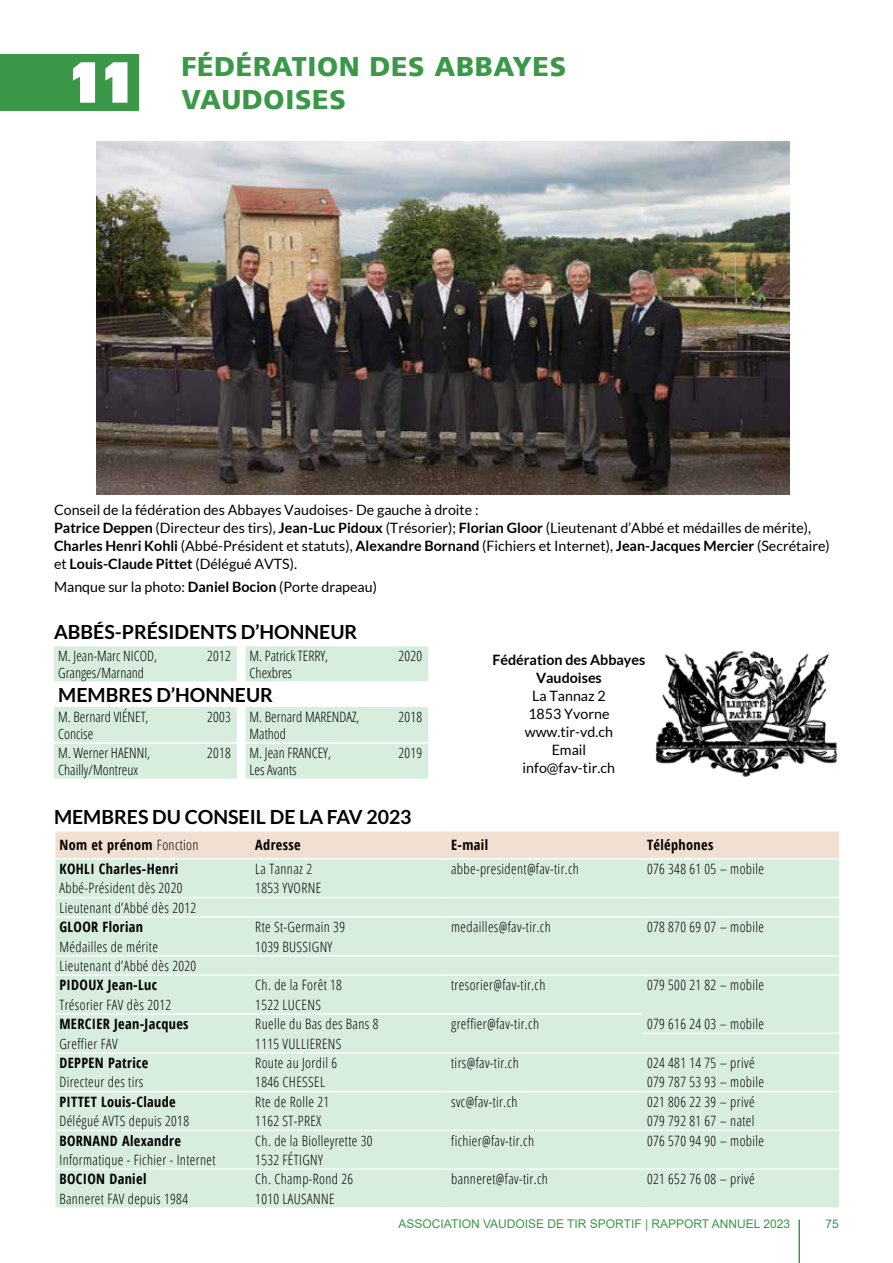
<style>
.page{position:relative;width:893px;height:1263px;background:#fff}
.page>*{position:absolute;margin:0;border:0;box-sizing:border-box;transform-origin:0 0}
.t1{font:900 27px/32.4px "Frutiger";letter-spacing:.025em;color:#3a9848}
.t2{font:700 19.5px "Lato";color:#000}
.t3{font:300 condensed 14.25px "Open Sans";letter-spacing:.025em;color:#000}
.t4{font:14.25px/18px "Lato";color:#000}
.t5{font:700 condensed 14.25px "Open Sans";letter-spacing:.025em;color:#000}
.t6{font:300 condensed 14.25px/17.1px "Open Sans";color:#000}
.t7{font:700 14.25px/18px "Lato";color:#000;text-align:center}
.t8{font:12px "Arial";color:#3a9848}
.s1{font-weight:700}
.s2{font-weight:300}
</style>
<div class="page">
<hr style="left:798px;top:1219px;width:2px;height:44px;background:#3a9848">
<div style="left:0;top:54px;width:139px;height:56px;background:#3a9848"></div>
<svg style="left:54px;top:646px;width:374px;height:133px;fill:#d7eddd"></svg>
<hr style="left:245px;top:706px;width:149px;height:1px;background:#fff">
<hr style="left:394px;top:706px;width:34px;height:1px;background:#fff">
<hr style="left:54px;top:742px;width:149px;height:2px;background:#fff">
<hr style="left:203px;top:742px;width:34px;height:2px;background:#fff">
<hr style="left:54px;top:706px;width:149px;height:1px;background:#fff">
<hr style="left:203px;top:706px;width:34px;height:1px;background:#fff">
<hr style="left:245px;top:742px;width:149px;height:2px;background:#fff">
<hr style="left:394px;top:742px;width:34px;height:2px;background:#fff">
<hr style="left:54px;top:681px;width:149px;height:2px;background:#fff">
<hr style="left:203px;top:681px;width:34px;height:2px;background:#fff">
<hr style="left:245px;top:681px;width:149px;height:2px;background:#fff">
<hr style="left:394px;top:681px;width:34px;height:2px;background:#fff">
<svg style="left:237px;top:646px;width:8px;height:133px"></svg>
<svg style="left:55px;top:831px;width:784px;height:376px;background:#daecdd"></svg>
<img style="left:97px;top:142px;width:693px;height:353px">
<img style="left:655px;top:650px;width:182px;height:127px">
<h1 class="t1" style="left:68px;top:50px;width:499px;text-indent:113px">FÉDÉRATION DES ABBAYES<br><sup>11</sup> VAUDOISES</h1>
<p class="t4" style="left:54px;top:500px;width:777px">Conseil de la fédération des Abbayes Vaudoises- De gauche à droite :<br><span class="s1">Patrice Deppen</span> (Directeur des tirs), <span class="s1">Jean-Luc Pidoux</span> (Trésorier); <span class="s1">Florian Gloor</span> (Lieutenant d’Abbé et médailles de mérite), <span class="s1">Charles Henri Kohli</span> (Abbé-Président et statuts), <span class="s1">Alexandre Bornand</span> (Fichiers et Internet), <span class="s1">Jean-Jacques Mercier</span> (Secrétaire) et <span class="s1">Louis-Claude Pittet</span> (Délégué AVTS).</p>
<p class="t4" style="left:54px;top:578px;width:325px">Manque sur la photo: <span class="s1">Daniel Bocion</span> (Porte drapeau)</p>
<h2 class="t2" style="left:54px;top:621px;width:305px">ABBÉS-PRÉSIDENTS D’HONNEUR</h2>
<p class="t6" style="left:58px;top:647px;width:100px">M. Jean-Marc NICOD,<br>Granges/Marnand</p>
<p class="t3" style="left:207px;top:646px;width:25px">2012</p>
<p class="t6" style="left:250px;top:647px;width:80px">M. Patrick TERRY,<br>Chexbres</p>
<p class="t3" style="left:398px;top:646px;width:25px">2020</p>
<h2 class="t2" style="left:58px;top:684px;width:216px">MEMBRES D’HONNEUR</h2>
<p class="t6" style="left:58px;top:707px;width:92px">M. Bernard VIÉNET,<br>Concise</p>
<p class="t3" style="left:207px;top:707px;width:25px">2003</p>
<p class="t6" style="left:250px;top:707px;width:111px">M. Bernard MARENDAZ,<br>Mathod</p>
<p class="t3" style="left:398px;top:707px;width:25px">2018</p>
<p class="t6" style="left:58px;top:744px;width:93px">M. Werner HAENNI,<br>Chailly/Montreux</p>
<p class="t3" style="left:207px;top:743px;width:25px">2018</p>
<p class="t6" style="left:250px;top:744px;width:83px">M. Jean FRANCEY,<br>Les Avants</p>
<p class="t3" style="left:398px;top:743px;width:25px">2019</p>
<h2 class="t2" style="left:54px;top:806px;width:359px">MEMBRES DU CONSEIL DE LA FAV 2023</h2>
<p class="t5" style="left:59px;top:835px;width:141px">Nom et prénom <span class="s2">Fonction</span></p>
<p class="t5" style="left:255px;top:835px;width:47px">Adresse</p>
<p class="t5" style="left:451px;top:835px;width:38px">E-mail</p>
<p class="t5" style="left:647px;top:835px;width:68px">Téléphones</p>
<p class="t5" style="left:59px;top:859px;width:120px">KOHLI Charles-Henri</p>
<p class="t3" style="left:255px;top:859px;width:58px">La Tannaz 2</p>
<p class="t3" style="left:451px;top:859px;width:129px">abbe-president@fav-tir.ch</p>
<p class="t3" style="left:647px;top:859px;width:119px">076 348 61 05 – mobile</p>
<p class="t3" style="left:59px;top:878px;width:125px">Abbé-Président dès 2020</p>
<p class="t3" style="left:255px;top:878px;width:67px">1853 YVORNE</p>
<p class="t3" style="left:59px;top:898px;width:138px">Lieutenant d’Abbé dès 2012</p>
<p class="t5" style="left:59px;top:917px;width:85px">GLOOR Florian</p>
<p class="t3" style="left:255px;top:917px;width:91px">Rte St-Germain 39</p>
<p class="t3" style="left:451px;top:917px;width:101px">medailles@fav-tir.ch</p>
<p class="t3" style="left:647px;top:917px;width:119px">078 870 69 07 – mobile</p>
<p class="t3" style="left:59px;top:937px;width:100px">Médailles de mérite</p>
<p class="t3" style="left:255px;top:937px;width:79px">1039 BUSSIGNY</p>
<p class="t3" style="left:59px;top:956px;width:138px">Lieutenant d’Abbé dès 2020</p>
<p class="t5" style="left:59px;top:975px;width:99px">PIDOUX Jean-Luc</p>
<p class="t3" style="left:255px;top:975px;width:88px">Ch. de la Forêt 18</p>
<p class="t3" style="left:451px;top:975px;width:96px">tresorier@fav-tir.ch</p>
<p class="t3" style="left:647px;top:975px;width:119px">079 500 21 82 – mobile</p>
<p class="t3" style="left:59px;top:995px;width:113px">Trésorier FAV dès 2012</p>
<p class="t3" style="left:255px;top:995px;width:67px">1522 LUCENS</p>
<p class="t5" style="left:59px;top:1014px;width:131px">MERCIER Jean-Jacques</p>
<p class="t3" style="left:255px;top:1014px;width:125px">Ruelle du Bas des Bans 8</p>
<p class="t3" style="left:451px;top:1014px;width:89px">greffier@fav-tir.ch</p>
<p class="t3" style="left:647px;top:1014px;width:119px">079 616 24 03 – mobile</p>
<p class="t3" style="left:59px;top:1034px;width:60px">Greffier FAV</p>
<p class="t3" style="left:255px;top:1034px;width:88px">1115 VULLIERENS</p>
<p class="t5" style="left:59px;top:1053px;width:91px">DEPPEN Patrice</p>
<p class="t3" style="left:255px;top:1053px;width:83px">Route au Jordil 6</p>
<p class="t3" style="left:451px;top:1053px;width:69px">tirs@fav-tir.ch</p>
<p class="t3" style="left:647px;top:1053px;width:109px">024 481 14 75 – privé</p>
<p class="t3" style="left:59px;top:1072px;width:86px">Directeur des tirs</p>
<p class="t3" style="left:255px;top:1072px;width:71px">1846 CHESSEL</p>
<p class="t3" style="left:647px;top:1072px;width:119px">079 787 53 93 – mobile</p>
<p class="t5" style="left:59px;top:1092px;width:118px">PITTET Louis-Claude</p>
<p class="t3" style="left:255px;top:1092px;width:75px">Rte de Rolle 21</p>
<p class="t3" style="left:451px;top:1092px;width:68px">svc@fav-tir.ch</p>
<p class="t3" style="left:647px;top:1092px;width:109px">021 806 22 39 – privé</p>
<p class="t3" style="left:59px;top:1111px;width:131px">Délégué AVTS depuis 2018</p>
<p class="t3" style="left:255px;top:1111px;width:67px">1162 ST-PREX</p>
<p class="t3" style="left:647px;top:1111px;width:109px">079 792 81 67 – natel</p>
<p class="t5" style="left:59px;top:1130px;width:123px">BORNAND Alexandre</p>
<p class="t3" style="left:255px;top:1131px;width:119px">Ch. de la Biolleyrette 30</p>
<p class="t3" style="left:451px;top:1131px;width:84px">fichier@fav-tir.ch</p>
<p class="t3" style="left:647px;top:1131px;width:119px">076 570 94 90 – mobile</p>
<p class="t3" style="left:59px;top:1150px;width:158px">Informatique - Fichier - Internet</p>
<p class="t3" style="left:255px;top:1150px;width:69px">1532 FÉTIGNY</p>
<p class="t5" style="left:59px;top:1169px;width:89px">BOCION Daniel</p>
<p class="t3" style="left:255px;top:1169px;width:100px">Ch. Champ-Rond 26</p>
<p class="t3" style="left:451px;top:1169px;width:98px">banneret@fav-tir.ch</p>
<p class="t3" style="left:647px;top:1169px;width:109px">021 652 76 08 – privé</p>
<p class="t3" style="left:59px;top:1189px;width:130px">Banneret FAV depuis 1984</p>
<p class="t3" style="left:255px;top:1189px;width:81px">1010 LAUSANNE</p>
<p class="t7" style="left:492px;top:650px;width:154px">Fédération des Abbayes<br>Vaudoises</p>
<p class="t4" style="left:523px;top:687px;width:94px;text-align:center">La Tannaz 2<br>1853 Yvorne www.tir-vd.ch<br>Email info@fav-tir.ch</p>
<p class="t8" style="left:399px;top:1216px;width:393px">ASSOCIATION VAUDOISE DE TIR SPORTIF | RAPPORT ANNUEL 2023</p>
<p class="t8" style="left:826px;top:1216px;width:15px">75</p>
</div>
